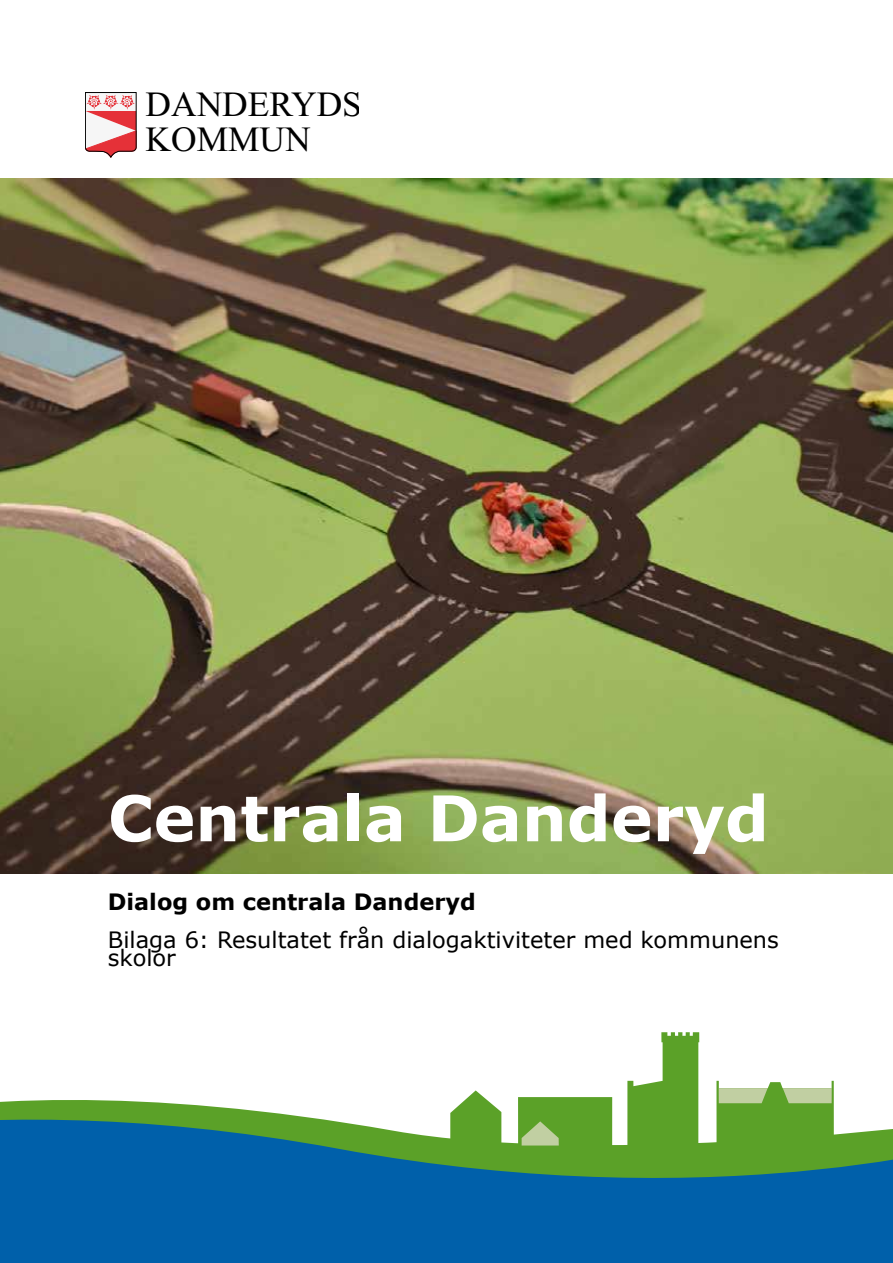
<style>
.page{position:relative;width:893px;height:1263px;background:#fff}
.page>*{position:absolute;margin:0;border:0;box-sizing:border-box;transform-origin:0 0}
.t1{font:700 63px "Verdana";color:#fff}
.t2{font:35.4px/35.4px "Times New Roman";color:#000}
.t3{font:22.5px/18.8px "Verdana";color:#000}
.t4{font:700 22.5px "Verdana";color:#000}
</style>
<div class="page">
<svg style="left:661px;top:1032px;width:39px;height:9px"></svg>
<svg style="left:661px;top:1041px;width:39px;height:33px"></svg>
<svg style="left:0;top:1074px;width:893px;height:189px;fill:#0060aa"></svg>
<svg style="left:85px;top:92px;width:52px;height:66px"></svg>
<img style="left:0;top:179px;width:893px;height:694px">
<h2 class="t2" style="left:146px;top:86px;width:218px">DANDERYDS<br>KOMMUN</h2>
<h1 class="t1" style="left:108px;top:774px;width:663px">Centrala Danderyd</h1>
<p class="t4" style="left:108px;top:886px;width:369px">Dialog om centrala Danderyd</p>
<p class="t3" style="left:108px;top:930px;width:672px">Bilaga 6: Resultatet från dialogaktiviteter med kommunens skolor</p>
</div>
